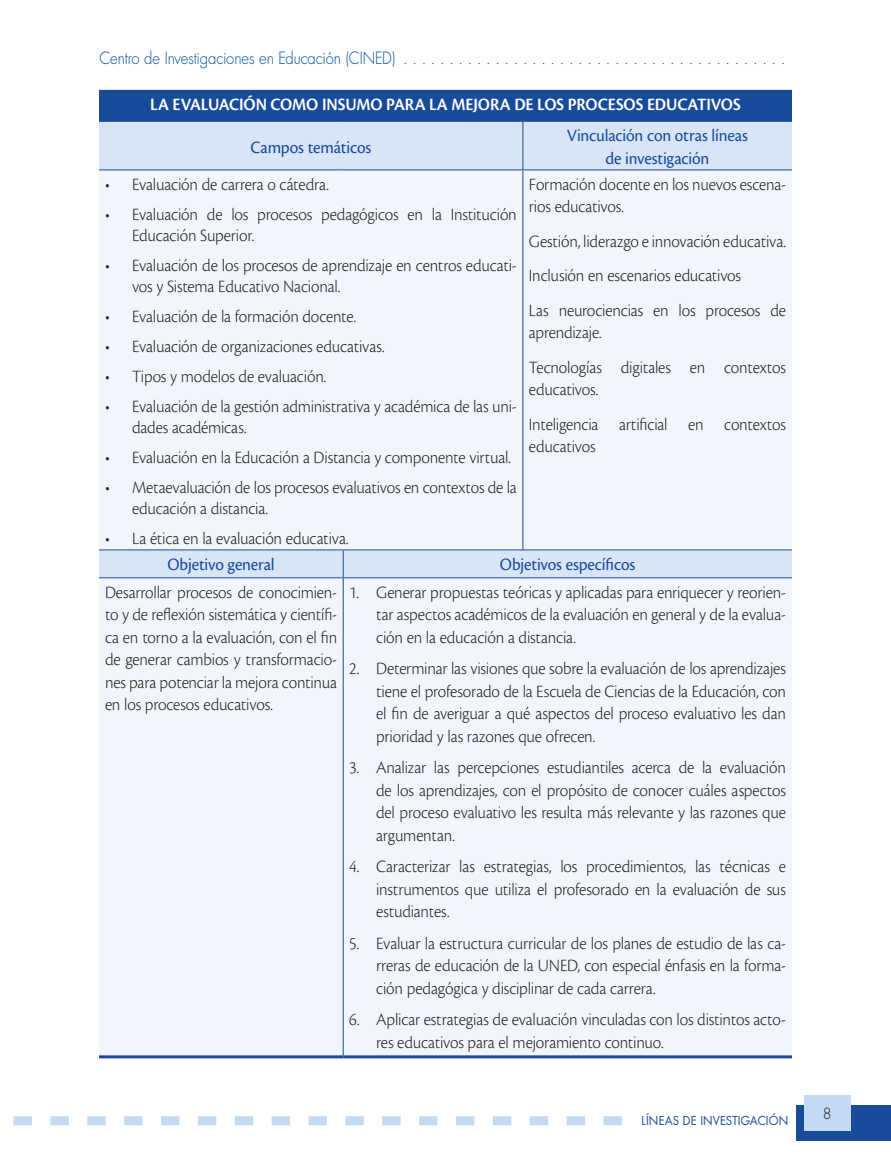
<style>
.page{position:relative;width:891px;height:1161px;background:#fff}
.page>*{position:absolute;margin:0;border:0;box-sizing:border-box;transform-origin:0 0}
.FLOTA_CUADRO_12{font:300 18px/22.5px "Cronos Pro";letter-spacing:-.01em;color:#231f20;scale:.95 1}
.TEXTO_12{font:300 18px/22.5px "Cronos Pro";letter-spacing:-.01em;color:#231f20;scale:.95 1}
.CAMPOS_TEMATICOS{font:18px/22.5px "Cronos Pro";letter-spacing:-.01em;color:#194b9b;text-align:center;scale:.95 1}
.TITI_CUADRO{font:600 18px "Cronos Pro";letter-spacing:-.005em;color:#fff;scale:.95 1}
.t1{font:300 16.5px "Futura Std";letter-spacing:-.01em;color:#0153a0;scale:.9 1}
.t2{font:300 15px "Futura Std";color:#231f20;scale:.95 1}
.t3{font:12px "Futura Std";letter-spacing:.01em;color:#194b9b;scale:.95 1}
</style>
<div class="page">
<div style="left:796px;top:1105px;width:95px;height:35px;background:#194b9b"></div>
<div style="left:804px;top:1095px;width:46px;height:35px;background:#c4daf4"></div>
<svg style="left:13px;top:1116px;width:609px;height:9px"></svg>
<div style="left:99px;top:90px;width:693px;height:31px;background:#194b9b"></div>
<div style="left:99px;top:122px;width:693px;height:48px;background:#d7e5f7"></div>
<div style="left:99px;top:171px;width:693px;height:379px;background:#f2f5fc"></div>
<div style="left:99px;top:578px;width:693px;height:477px;background:#f2f5fc"></div>
<hr style="left:99px;top:121px;width:244px;height:1px;background:#194b9b">
<hr style="left:343px;top:121px;width:180px;height:1px;background:#194b9b">
<hr style="left:523px;top:121px;width:269px;height:1px;background:#194b9b">
<hr style="left:523px;top:122px;width:1px;height:48px;background:#194b9b">
<hr style="left:99px;top:170px;width:244px;height:1px;background:#194b9b">
<hr style="left:343px;top:170px;width:180px;height:1px;background:#194b9b">
<hr style="left:523px;top:170px;width:269px;height:1px;background:#194b9b">
<hr style="left:523px;top:170px;width:1px;height:380px;background:#194b9b">
<div style="left:99px;top:550px;width:693px;height:27px;background:#d7e5f7"></div>
<hr style="left:523px;top:550px;width:269px;height:1px;background:#194b9b">
<hr style="left:99px;top:577px;width:244px;height:1px;background:#194b9b">
<hr style="left:343px;top:577px;width:180px;height:1px;background:#194b9b">
<hr style="left:343px;top:578px;width:1px;height:477px;background:#194b9b">
<hr style="left:523px;top:577px;width:269px;height:1px;background:#194b9b">
<hr style="left:99px;top:1055px;width:244px;height:3px;background:#194b9b">
<hr style="left:343px;top:1055px;width:180px;height:3px;background:#194b9b">
<hr style="left:523px;top:1055px;width:269px;height:3px;background:#194b9b">
<p class="t1" style="left:99px;top:48px;width:764px">Centro de Investigaciones en Educación (CINED) . . . . . . . . . . . . . . . . . . . . . . . . . . . . . . . . . . . . . . . . . .</p>
<p class="TITI_CUADRO" style="left:150px;top:94px;width:623px">LA EVALUACIÓN COMO INSUMO PARA LA MEJORA DE LOS PROCESOS EDUCATIVOS</p>
<p class="CAMPOS_TEMATICOS" style="left:251px;top:136px;width:129px">Campos temáticos</p>
<p class="CAMPOS_TEMATICOS" style="left:567px;top:125px;width:192px">Vinculación con otras líneas de investigación</p>
<p class="FLOTA_CUADRO_12" style="left:105px;top:173px;width:237px">• Evaluación de carrera o cátedra.</p>
<p class="FLOTA_CUADRO_12" style="left:132px;top:204px;width:407px;line-height:21px;text-indent:-27px">• Evaluación de los procesos pedagógicos en la Institución<br>Educación Superior.</p>
<p class="FLOTA_CUADRO_12" style="left:132px;top:255px;width:407px;line-height:21px;text-indent:-27px">• Evaluación de los procesos de aprendizaje en centros educati&shy;vos y Sistema Educativo Nacional.</p>
<p class="FLOTA_CUADRO_12" style="left:105px;top:305px;width:266px">• Evaluación de la formación docente.</p>
<p class="FLOTA_CUADRO_12" style="left:105px;top:335px;width:296px">• Evaluación de organizaciones educativas.</p>
<p class="FLOTA_CUADRO_12" style="left:105px;top:365px;width:235px">• Tipos y modelos de evaluación.</p>
<p class="FLOTA_CUADRO_12" style="left:132px;top:396px;width:407px;line-height:21px;text-indent:-27px">• Evaluación de la gestión administrativa y académica de las uni&shy;dades académicas.</p>
<p class="FLOTA_CUADRO_12" style="left:105px;top:446px;width:429px">• Evaluación en la Educación a Distancia y componente virtual.</p>
<p class="FLOTA_CUADRO_12" style="left:132px;top:477px;width:407px;line-height:21px;text-indent:-27px">• Metaevaluación de los procesos evaluativos en contextos de la educación a distancia.</p>
<p class="FLOTA_CUADRO_12" style="left:105px;top:527px;width:258px">• La ética en la evaluación educativa.</p>
<p class="TEXTO_12" style="left:529px;top:173px;width:272px">Formación docente en los nuevos escena&shy;rios educativos.</p>
<p class="TEXTO_12" style="left:529px;top:230px;width:272px">Gestión, liderazgo e innovación educativa.</p>
<p class="TEXTO_12" style="left:529px;top:265px;width:225px">Inclusión en escenarios educativos</p>
<p class="TEXTO_12" style="left:529px;top:299px;width:272px">Las neurociencias en los procesos de aprendizaje.</p>
<p class="TEXTO_12" style="left:529px;top:356px;width:272px">Tecnologías digitales en contextos educativos.</p>
<p class="TEXTO_12" style="left:529px;top:413px;width:272px">Inteligencia artificial en contextos educativos</p>
<p class="CAMPOS_TEMATICOS" style="left:167px;top:553px;width:114px">Objetivo general</p>
<p class="CAMPOS_TEMATICOS" style="left:500px;top:553px;width:144px">Objetivos específicos</p>
<p class="TEXTO_12" style="left:105px;top:581px;width:246px;text-align:justify">Desarrollar procesos de conocimien&shy;to y de reflexión sistemática y científi&shy;ca en torno a la evaluación, con el fin de generar cambios y transformacio&shy;nes para potenciar la mejora continua en los procesos educativos.</p>
<p class="FLOTA_CUADRO_12" style="left:376px;top:581px;width:433px;text-align:justify;text-indent:-27px">1. Generar propuestas teóricas y aplicadas para enriquecer y reorien&shy;tar aspectos académicos de la evaluación en general y de la evalua&shy;ción en la educación a distancia.</p>
<p class="FLOTA_CUADRO_12" style="left:376px;top:657px;width:433px;text-align:justify;text-indent:-27px">2. Determinar las visiones que sobre la evaluación de los aprendizajes tiene el profesorado de la Escuela de Ciencias de la Educación, con el fin de averiguar a qué aspectos del proceso evaluativo les dan prioridad y las razones que ofrecen.</p>
<p class="FLOTA_CUADRO_12" style="left:376px;top:756px;width:433px;text-align:justify;text-indent:-27px">3. Analizar las percepciones estudiantiles acerca de la evaluación de los aprendizajes, con el propósito de conocer cuáles aspectos del proceso evaluativo les resulta más relevante y las razones que argumentan.</p>
<p class="FLOTA_CUADRO_12" style="left:376px;top:855px;width:433px;text-align:justify;text-indent:-27px">4. Caracterizar las estrategias, los procedimientos, las técnicas e instrumentos que utiliza el profesorado en la evaluación de sus estudiantes.</p>
<p class="FLOTA_CUADRO_12" style="left:376px;top:932px;width:433px;text-align:justify;text-indent:-27px">5. Evaluar la estructura curricular de los planes de estudio de las ca&shy;rreras de educación de la UNED, con especial énfasis en la forma&shy;ción pedagógica y disciplinar de cada carrera.</p>
<p class="FLOTA_CUADRO_12" style="left:376px;top:1008px;width:433px;text-indent:-27px">6. Aplicar estrategias de evaluación vinculadas con los distintos acto&shy;res educativos para el mejoramiento continuo.</p>
<p class="t3" style="left:642px;top:1113px;width:156px">LÍNEAS DE INVESTIGACIÓN</p>
<p class="t2" style="left:823px;top:1104px;width:11px">8</p>
</div>
